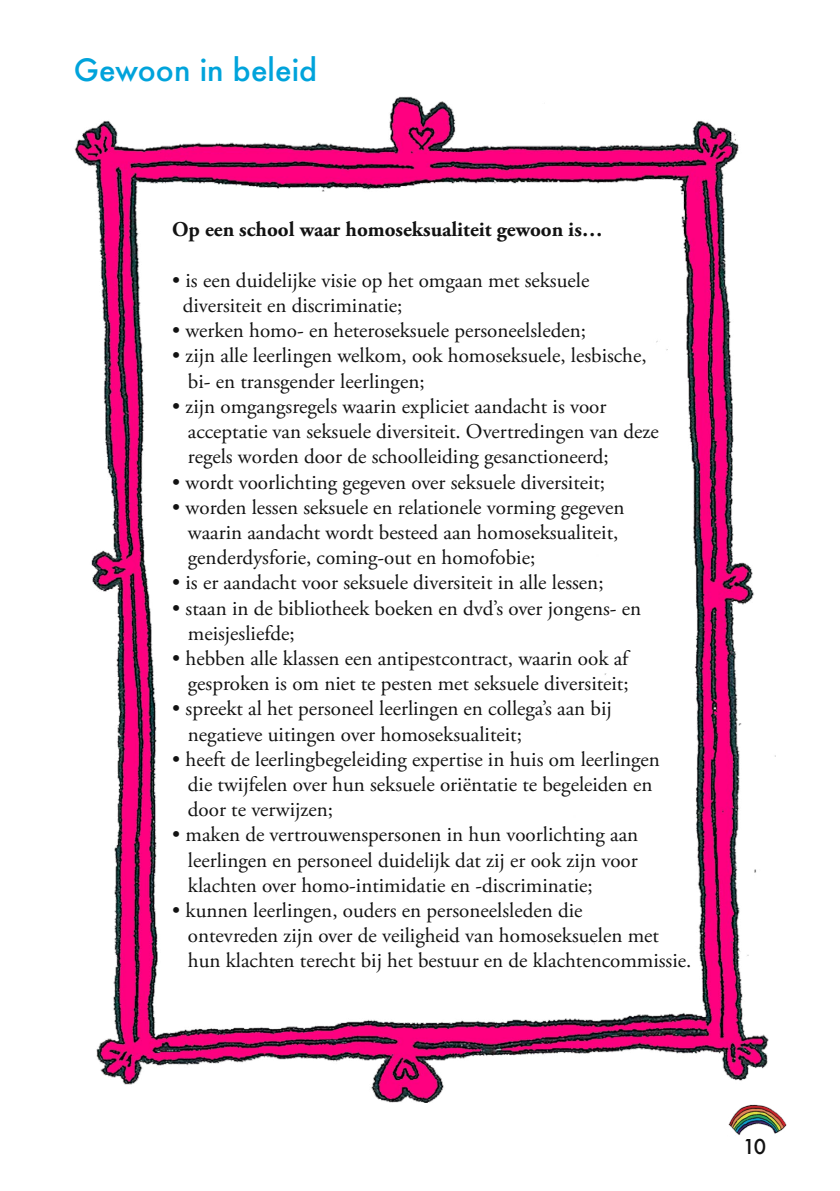
<style>
.page{position:relative;width:840px;height:1191px;background:#fff}
.page>*{position:absolute;margin:0;border:0;box-sizing:border-box;transform-origin:0 0}
.t1{font:500 30px "Futura";color:#00a3db}
.t2{font:21px/25.2px "Adobe Garamond Pro";color:#121212}
.t3{font:700 21px "Adobe Garamond Pro";color:#121212}
.t4{font:500 20px "Futura";color:#121212}
</style>
<div class="page">
<img style="left:74px;top:96px;width:702px;height:1006px">
<img style="left:727px;top:1097px;width:60px;height:38px">
<h1 class="t1" style="left:74px;top:50px;width:245px">Gewoon in beleid</h1>
<p class="t3" style="left:172px;top:217px;width:432px">Op een school waar homoseksualiteit gewoon is…</p>
<p class="t2" style="left:182px;top:268px;width:408px;text-indent:-10px">• is een duidelijke visie op het omgaan met seksuele diversiteit en discriminatie;</p>
<p class="t2" style="left:172px;top:319px;width:415px">• werken homo- en heteroseksuele personeelsleden;</p>
<p class="t2" style="left:188px;top:344px;width:460px;text-indent:-16px">• zijn alle leerlingen welkom, ook homoseksuele, lesbische, bi- en transgender leerlingen;</p>
<p class="t2" style="left:188px;top:394px;width:472px;text-indent:-16px">• zijn omgangsregels waarin expliciet aandacht is voor acceptatie van seksuele diversiteit. Overtredingen van deze regels worden door de schoolleiding gesanctioneerd;</p>
<p class="t2" style="left:172px;top:470px;width:434px">• wordt voorlichting gegeven over seksuele diversiteit;</p>
<p class="t2" style="left:188px;top:495px;width:437px;text-indent:-16px">• worden lessen seksuele en relationele vorming gegeven waarin aandacht wordt besteed aan homoseksualiteit, genderdysforie, coming-out en homofobie;</p>
<p class="t2" style="left:172px;top:571px;width:432px">• is er aandacht voor seksuele diversiteit in alle lessen;</p>
<p class="t2" style="left:188px;top:596px;width:454px;text-indent:-16px">• staan in de bibliotheek boeken en dvd’s over jongens- en meisjesliefde;</p>
<p class="t2" style="left:172px;top:646px;width:457px;text-align:right">• hebben alle klassen een antipestcontract, waarin ook af gesproken is om niet te pesten met seksuele diversiteit;</p>
<p class="t2" style="left:188px;top:697px;width:425px;text-indent:-16px">• spreekt al het personeel leerlingen en collega’s aan bij negatieve uitingen over homoseksualiteit;</p>
<p class="t2" style="left:188px;top:747px;width:473px;text-indent:-16px">• heeft de leerlingbegeleiding expertise in huis om leerlingen die twijfelen over hun seksuele oriëntatie te begeleiden en door te verwijzen;</p>
<p class="t2" style="left:188px;top:823px;width:451px;text-align:justify;text-indent:-16px">• maken de vertrouwenspersonen in hun voorlichting aan leerlingen en personeel duidelijk dat zij er ook zijn voor klachten over homo-intimidatie en -discriminatie;</p>
<p class="t2" style="left:188px;top:898px;width:504px;text-indent:-16px">• kunnen leerlingen, ouders en personeelsleden die<br>ontevreden zijn over de veiligheid van homoseksuelen met hun klachten terecht bij het bestuur en de klachtencommissie.</p>
<p class="t4" style="left:742px;top:1132px;width:25px">10</p>
</div>
